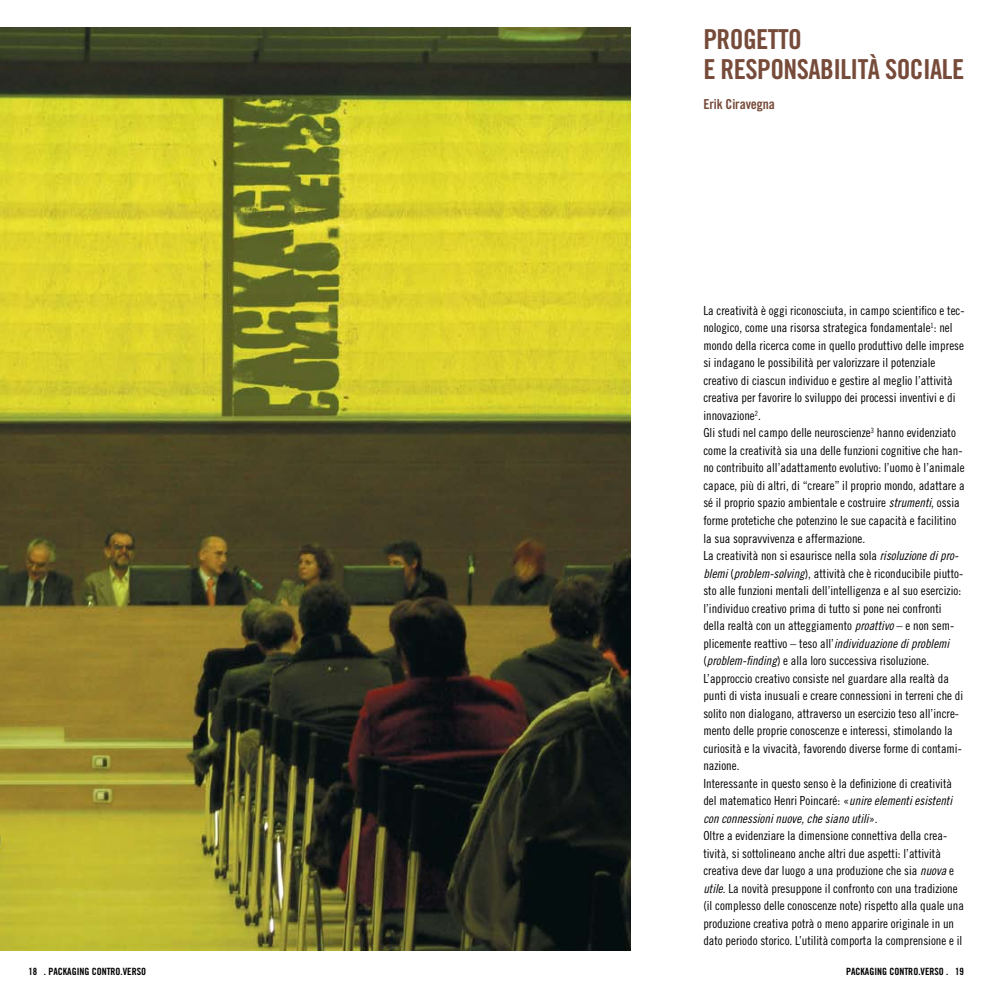
<style>
.page{position:relative;width:993px;height:993px;background:#fff}
.page>*{position:absolute;margin:0;border:0;box-sizing:border-box;transform-origin:0 0}
.t1{font:27.5px/30px "Trade Gothic Bold Cond Twenty";letter-spacing:-.02em;color:#774b3a}
.t2{font:13.75px "Trade Gothic Bold Cond Twenty";letter-spacing:-.01em;color:#774b3a}
.t3{font:12.5px/17.5px "Trade Gothic Cond Eighteen";color:#000}
.t4{font:12.5px "Trade Gothic Cond Eighteen Obl";color:#000}
.t5{font:10px "Trade Gothic Bold Cond Twenty";color:#000}
.s1{font-family:"Trade Gothic Cond Eighteen Obl"}
.s2{font-family:"Trade Gothic Cond Eighteen"}
</style>
<div class="page">
<img style="left:0;top:28px;width:630px;height:921px">
<h1 class="t1" style="left:703px;top:24px;width:262px">PROGETTO<br>E RESPONSABILITÀ SOCIALE</h1>
<p class="t2" style="left:703px;top:96px;width:73px">Erik Ciravegna</p>
<p class="t3" style="left:703px;top:301px;width:263px">La creatività è oggi riconosciuta, in campo scientifico e tec&shy;nologico, come una risorsa strategica fondamentale<sup>1</sup>: nel mondo della ricerca come in quello produttivo delle imprese si indagano le possibilità per valorizzare il potenziale creativo di ciascun individuo e gestire al meglio l’attività creativa per favorire lo sviluppo dei processi inventivi e di innovazione<sup>2</sup>.<br>Gli studi nel campo delle neuroscienze<sup>3</sup> hanno evidenziato come la creatività sia una delle funzioni cognitive che han&shy;no contribuito all’adattamento evolutivo: l’uomo è l’animale capace, più di altri, di “creare” il proprio mondo, adattare a sé il proprio spazio ambientale e costruire <span class="s1">strumenti</span>, ossia forme protetiche che potenzino le sue capacità e facilitino la sua sopravvivenza e affermazione.<br>La creatività non si esaurisce nella sola <span class="s1">risoluzione di pro&shy;blemi</span> (<span class="s1">problem-solving</span>), attività che è riconducibile piutto&shy;sto alle funzioni mentali dell’intelligenza e al suo esercizio: l’individuo creativo prima di tutto si pone nei confronti della realtà con un atteggiamento <span class="s1">proattivo</span> – e non sem&shy;plicemente reattivo – teso all’<span class="s1">individuazione di problemi </span>(<span class="s1">problem-finding</span>) e alla loro successiva risoluzione.<br>L’approccio creativo consiste nel guardare alla realtà da punti di vista inusuali e creare connessioni in terreni che di solito non dialogano, attraverso un esercizio teso all’incre&shy;mento delle proprie conoscenze e interessi, stimolando la curiosità e la vivacità, favorendo diverse forme di contami&shy;nazione.<br>Interessante in questo senso è la definizione di creatività del matematico Henri Poincaré: «<span class="s1">unire elementi esistenti</span></p>
<p class="t4" style="left:703px;top:810px;width:176px">con connessioni nuove, che siano utili<span class="s2">».</span></p>
<p class="t3" style="left:703px;top:826px;width:262px">Oltre a evidenziare la dimensione connettiva della crea&shy;tività, si sottolineano anche altri due aspetti: l’attività creativa deve dar luogo a una produzione che sia <span class="s1">nuova</span> e <span class="s1">utile</span>. La novità presuppone il confronto con una tradizione (il complesso delle conoscenze note) rispetto alla quale una produzione creativa potrà o meno apparire originale in un dato periodo storico. L’utilità comporta la comprensione e il</p>
<p class="t5" style="left:28px;top:964px;width:119px">18 . PACKAGING CONTRO.VERSO</p>
<p class="t5" style="left:845px;top:964px;width:119px">PACKAGING CONTRO.VERSO . 19</p>
</div>
